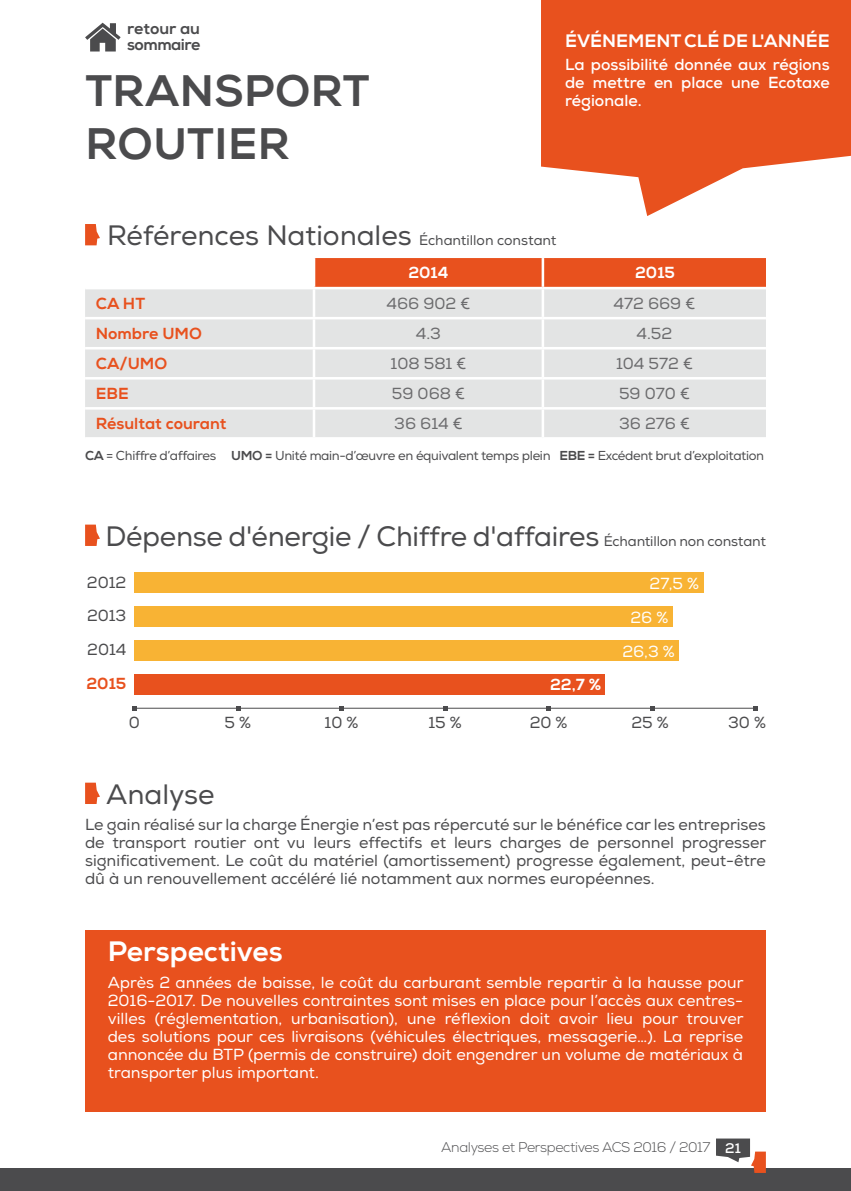
<style>
.page{position:relative;width:851px;height:1191px;background:#fff}
.page>*{position:absolute;margin:0;border:0;box-sizing:border-box;transform-origin:0 0}
.t1{font:44px/52.8px "Nexa X Bold";color:#4b4b4d}
.t2{font:28px "Nexa";letter-spacing:-.01em;color:#4b4b4d}
.t3{font:28px "Nexa X Bold";color:#fff}
.t4{font:18px "Nexa X Bold";color:#fff}
.t5{font:16px/18px "Nexa";color:#fff;text-align:justify}
.t6{font:16px/18px "Nexa";color:#4b4b4d;text-align:justify}
.t7{font:700 16px/18px "Nexa";color:#fff;text-align:justify}
.t8{font:16px "Nexa";color:#6b6b6d}
.t9{font:16px "Nexa X Bold";color:#e8511e}
.t10{font:16px/16px "Nexa X Bold";letter-spacing:-.03em;color:#4b4b4d}
.t11{font:16px "Nexa X Bold";color:#fff}
.t12{font:300 14px "Nexa";letter-spacing:-.025em;color:#4b4b4d}
.t13{font:13px "Nexa";letter-spacing:-.025em;color:#4b4b4d}
.s1{font-size:14px}
.s2{font-family:"Nexa X Bold"}
.s3{font-weight:700;color:#fff}
</style>
<div class="page">
<svg style="left:85px;top:23px;width:36px;height:28px"></svg>
<div style="left:0;top:1168px;width:850px;height:23px;background:#4b4b4d"></div>
<svg style="left:541px;top:0;width:309px;height:216px;fill:#e8511e"></svg>
<svg style="left:716px;top:1138px;width:49px;height:35px"></svg>
<div style="left:85px;top:930px;width:680px;height:181px;background:#e8511e"></div>
<svg style="left:85px;top:782px;width:15px;height:22px"></svg>
<svg style="left:85px;top:224px;width:15px;height:21px"></svg>
<svg style="left:315px;top:258px;width:450px;height:29px;background:#e85220"></svg>
<div style="left:85px;top:289px;width:680px;height:148px;background:#e3e4e4"></div>
<hr style="left:541px;top:258px;width:3px;height:29px;background:#fff">
<hr style="left:313px;top:289px;width:2px;height:28px;background:#fff">
<hr style="left:541px;top:289px;width:3px;height:28px;background:#fff">
<hr style="left:85px;top:317px;width:229px;height:2px;background:#fff">
<hr style="left:314px;top:317px;width:229px;height:2px;background:#fff">
<hr style="left:313px;top:319px;width:2px;height:28px;background:#fff">
<hr style="left:543px;top:317px;width:222px;height:2px;background:#fff">
<hr style="left:541px;top:319px;width:3px;height:28px;background:#fff">
<hr style="left:85px;top:347px;width:229px;height:2px;background:#fff">
<hr style="left:314px;top:347px;width:229px;height:2px;background:#fff">
<hr style="left:313px;top:349px;width:2px;height:28px;background:#fff">
<hr style="left:543px;top:347px;width:222px;height:2px;background:#fff">
<hr style="left:541px;top:349px;width:3px;height:28px;background:#fff">
<hr style="left:85px;top:377px;width:229px;height:2px;background:#fff">
<hr style="left:314px;top:377px;width:229px;height:2px;background:#fff">
<hr style="left:313px;top:379px;width:2px;height:28px;background:#fff">
<hr style="left:543px;top:377px;width:222px;height:2px;background:#fff">
<hr style="left:541px;top:379px;width:3px;height:28px;background:#fff">
<hr style="left:85px;top:407px;width:229px;height:2px;background:#fff">
<hr style="left:314px;top:407px;width:229px;height:2px;background:#fff">
<hr style="left:313px;top:409px;width:2px;height:28px;background:#fff">
<hr style="left:543px;top:407px;width:222px;height:2px;background:#fff">
<hr style="left:541px;top:409px;width:3px;height:28px;background:#fff">
<svg style="left:85px;top:524px;width:15px;height:22px"></svg>
<hr style="left:134px;top:707px;width:621px;height:1px;background:#4b4b4d">
<div style="left:134px;top:572px;width:569px;height:21px;background:#f8b334"></div>
<div style="left:134px;top:606px;width:538px;height:21px;background:#f8b334"></div>
<div style="left:134px;top:640px;width:545px;height:20px;background:#f8b334"></div>
<div style="left:134px;top:674px;width:470px;height:20px;background:#e8511e"></div>
<svg style="left:132px;top:706px;width:4px;height:4px"></svg>
<svg style="left:236px;top:706px;width:4px;height:4px"></svg>
<svg style="left:339px;top:706px;width:4px;height:4px"></svg>
<svg style="left:443px;top:706px;width:4px;height:4px"></svg>
<svg style="left:546px;top:706px;width:4px;height:4px"></svg>
<svg style="left:650px;top:706px;width:4px;height:4px"></svg>
<svg style="left:753px;top:706px;width:4px;height:4px"></svg>
<p class="t10" style="left:127px;top:21px;width:75px">retour au sommaire</p>
<h1 class="t1" style="left:85px;top:65px;width:222px">TRANS PORT<br>ROUTIER</h1>
<p class="t4" style="left:565px;top:29px;width:14px">ÉVÉNEMENT</p>
<p class="t4" style="left:684px;top:29px;width:13px">CLÉ</p>
<p class="t4" style="left:722px;top:29px;width:69px">DE L'ANNÉE</p>
<p class="t7" style="left:565px;top:56px;width:266px">La possibilité donnée aux régions de mettre en place une Ecotaxe régionale.</p>
<h2 class="t2" style="left:107px;top:218px;width:450px">Références Nationales <span class="s1">Échantillon constant</span></h2>
<p class="t11" style="left:408px;top:263px;width:42px">2014</p>
<p class="t11" style="left:635px;top:263px;width:41px">2015</p>
<p class="t9" style="left:96px;top:293px;width:39px">CA HT</p>
<p class="t8" style="left:386px;top:294px;width:85px">466 902 €</p>
<p class="t8" style="left:613px;top:294px;width:83px">472 669 €</p>
<p class="t9" style="left:96px;top:323px;width:80px">Nombre UMO</p>
<p class="t8" style="left:416px;top:324px;width:27px">4.3</p>
<p class="t8" style="left:636px;top:324px;width:37px">4.52</p>
<p class="t9" style="left:96px;top:353px;width:46px">CA/UMO</p>
<p class="t8" style="left:390px;top:354px;width:77px">108 581 €</p>
<p class="t8" style="left:616px;top:354px;width:78px">104 572 €</p>
<p class="t9" style="left:96px;top:383px;width:32px">EBE</p>
<p class="t8" style="left:392px;top:384px;width:74px">59 068 €</p>
<p class="t8" style="left:619px;top:384px;width:72px">59 070 €</p>
<p class="t9" style="left:96px;top:413px;width:132px">Résultat courant</p>
<p class="t8" style="left:394px;top:414px;width:70px">36 614 €</p>
<p class="t8" style="left:619px;top:414px;width:72px">36 276 €</p>
<p class="t13" style="left:85px;top:447px;width:157px"><span class="s2">CA</span> = Chiffre d’affaires <span class="s2">UMO</span></p>
<p class="t13" style="left:265px;top:447px;width:500px"><span class="s2">=</span> Unité main-d’œuvre en équivalent temps plein <span class="s2">EBE =</span> Excédent brut d’exploitation</p>
<h2 class="t2" style="left:105px;top:519px;width:661px">Dépense d'énergie / Chiffre d'affaires <span class="s1">Échantillon non constant</span></h2>
<p class="t6" style="left:87px;top:573px;width:41px">2012</p>
<p class="t5" style="left:649px;top:575px;width:51px">27,5 %</p>
<p class="t5" style="left:630px;top:609px;width:39px">26 %</p>
<p class="t5" style="left:622px;top:642px;width:54px">26,3 %</p>
<p class="t11" style="left:550px;top:675px;width:53px">22,7 %</p>
<p class="t6" style="left:87px;top:607px;width:41px">2013</p>
<p class="t6" style="left:87px;top:641px;width:41px">2014</p>
<p class="t9" style="left:86px;top:673px;width:41px">2015</p>
<p class="t6" style="left:129px;top:713px;width:13px">0</p>
<p class="t6" style="left:224px;top:713px;width:28px">5 %</p>
<p class="t6" style="left:324px;top:713px;width:35px">10 %</p>
<p class="t6" style="left:428px;top:713px;width:35px">15 %</p>
<p class="t6" style="left:529px;top:713px;width:39px">20 %</p>
<p class="t6" style="left:631px;top:713px;width:39px">25 %</p>
<p class="t6" style="left:728px;top:713px;width:39px">30 %</p>
<h2 class="t2" style="left:106px;top:777px;width:110px">Analyse</h2>
<p class="t6" style="left:85px;top:816px;width:682px">Le gain réalisé sur la charge Énergie n’est pas répercuté sur le bénéfice car les entreprises de transport routier ont vu leurs effectifs et leurs charges de personnel progresser significativement. Le coût du matériel (amortissement) progresse également, peut-être dû à un renouvellement accéléré lié notamment aux normes européennes.</p>
<h2 class="t3" style="left:108px;top:934px;width:176px">Perspectives</h2>
<p class="t5" style="left:108px;top:973px;width:637px">Après 2 années de baisse, le coût du carburant semble repartir à la hausse pour 2016-2017. De nouvelles contraintes sont mises en place pour l’accès aux centres&shy;villes (réglementation, urbanisation), une réflexion doit avoir lieu pour trouver des solutions pour ces livraisons (véhicules électriques, messagerie…). La reprise annoncée du BTP (permis de construire) doit engendrer un volume de matériaux à transporter plus important.</p>
<p class="t12" style="left:441px;top:1138px;width:301px">Analyses et Perspectives ACS 2016 / 2017 <span class="s3">21</span></p>
</div>
